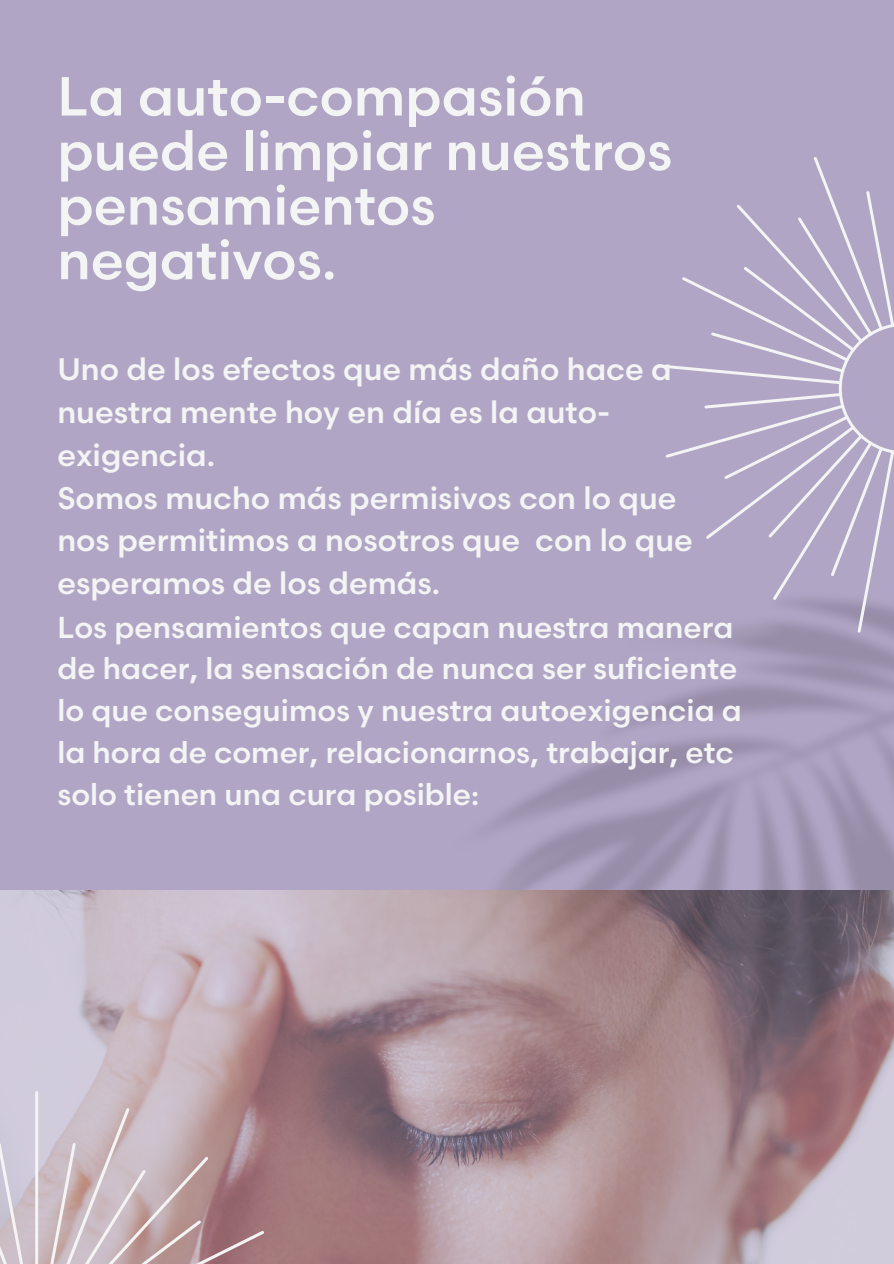
<style>
.page{position:relative;width:894px;height:1264px;background:#fff}
.page>*{position:absolute;margin:0;border:0;box-sizing:border-box;transform-origin:0 0}
.t1{font:500 54.9px/54.6px "Scandia Web";color:#f4f4f4}
.t2{font:500 31.05px/42.9px "Scandia Web";color:#f4f4f4}
.t3{font:500 30.15px/41.7px "Scandia Web";color:#f4f4f4}
</style>
<div class="page">
<div style="left:0;top:0;width:893px;height:1263px;background:#b1a5c5"></div>
<img style="left:486px;top:632px;width:407px;height:258px">
<img style="left:0;top:890px;width:893px;height:373px">
<svg style="left:657px;top:157px;width:236px;height:475px"></svg>
<svg style="left:47px;top:1107px;width:217px;height:156px;background:#bea5aa"></svg>
<svg style="left:35px;top:1091px;width:3px;height:172px"></svg>
<svg style="left:0;top:1107px;width:26px;height:156px;background:#d0c9d6"></svg>
<p class="t1" style="left:57px;top:72px;width:616px">La auto-compasión puede limpiar nuestros pensamientos negativos.</p>
<p class="t2" style="left:57px;top:349px;width:615px">Uno de los efectos que más daño hace a nuestra mente hoy en día es la auto&shy;exigencia.</p>
<p class="t2" style="left:57px;top:478px;width:636px">Somos mucho más permisivos con lo que nos permitimos a nosotros que con lo que esperamos de los demás.</p>
<p class="t3" style="left:57px;top:608px;width:685px">Los pensamientos que capan nuestra manera de hacer, la sensación de nunca ser suficiente lo que conseguimos y nuestra autoexigencia a la hora de comer, relacionarnos, trabajar, etc solo tienen una cura posible:</p>
</div>
